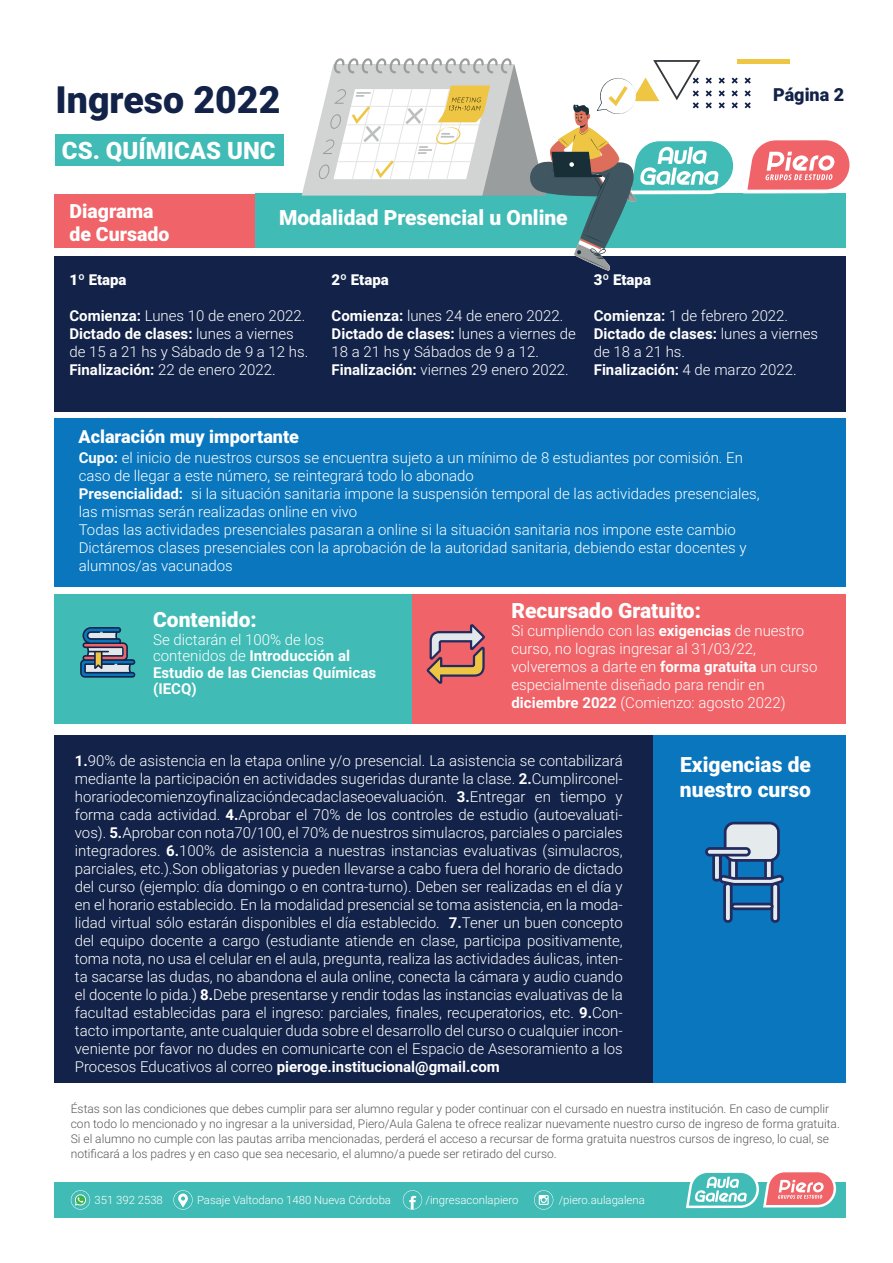
<style>
.page{position:relative;width:893px;height:1263px;background:#fff}
.page>*{position:absolute;margin:0;border:0;box-sizing:border-box;transform-origin:0 0}
.t1{font:900 37.5px "Roboto";color:#122248}
.t2{font:900 24px "Roboto";color:#fff}
.t3{font:900 21px/25.2px "Roboto";color:#fff}
.t4{font:900 19.5px/23.4px "Roboto";color:#fff}
.t5{font:900 18px "Roboto";color:#fff}
.t6{font:900 18px "Roboto";color:#122248}
.t7{font:300 15px/18px "Roboto";color:#fff}
.t8{font:700 15px/16.5px "Roboto";color:#fff}
.t9{font:900 15px "Roboto";color:#fff}
.t10{font:300 12px/15px "Roboto";color:#57585a}
.t11{font:300 11.4px "Roboto";color:#fff}
.s1{font-weight:700}
.s2{font-weight:300}
</style>
<div class="page">
<div style="left:54px;top:256px;width:791px;height:156px;background:#122248"></div>
<div style="left:255px;top:194px;width:590px;height:54px;background:#41bbb5"></div>
<div style="left:54px;top:194px;width:201px;height:54px;background:#f06469"></div>
<div style="left:54px;top:594px;width:791px;height:129px;background:#41bbb5"></div>
<div style="left:412px;top:594px;width:433px;height:129px;background:#f06469"></div>
<svg style="left:426px;top:624px;width:59px;height:60px"></svg>
<svg style="left:80px;top:627px;width:55px;height:51px"></svg>
<div style="left:54px;top:735px;width:791px;height:348px;background:#122248"></div>
<div style="left:653px;top:735px;width:192px;height:348px;background:#0976bd"></div>
<svg style="left:705px;top:822px;width:79px;height:101px"></svg>
<hr style="left:719px;top:855px;width:3px;height:24px;background:#212b60">
<div style="left:56px;top:134px;width:228px;height:31px;background:#41bbb5"></div>
<svg style="left:302px;top:58px;width:548px;height:213px"></svg>
<div style="left:54px;top:418px;width:791px;height:168px;background:#0976bd"></div>
<div style="left:54px;top:1182px;width:791px;height:36px;background:#41bbb5"></div>
<svg style="left:403px;top:1190px;width:19px;height:19px"></svg>
<svg style="left:534px;top:1190px;width:19px;height:19px"></svg>
<svg style="left:173px;top:1190px;width:20px;height:19px"></svg>
<svg style="left:71px;top:1190px;width:19px;height:19px"></svg>
<svg style="left:686px;top:1172px;width:150px;height:36px"></svg>
<h1 class="t1" style="left:56px;top:73px;width:226px">Ingreso 2022</h1>
<p class="t6" style="left:773px;top:82px;width:73px">Página 2</p>
<h2 class="t2" style="left:62px;top:133px;width:215px">CS. QUÍMICAS UNC</h2>
<h3 class="t4" style="left:69px;top:198px;width:101px">Diagrama de Cursado</h3>
<h3 class="t3" style="left:279px;top:204px;width:290px">Modalidad Presencial u Online</h3>
<p class="t9" style="left:69px;top:269px;width:59px">1º Etapa</p>
<p class="t7" style="left:69px;top:306px;width:240px"><span class="s1">Comienza:</span> Lunes 10 de enero 2022.<br><span class="s1">Dictado de clases:</span> lunes a viernes de 15 a 21 hs y Sábado de 9 a 12 hs.<br><span class="s1">Finalización:</span> 22 de enero 2022.</p>
<p class="t9" style="left:332px;top:269px;width:59px">2º Etapa</p>
<p class="t7" style="left:332px;top:306px;width:246px"><span class="s1">Comienza:</span> lunes 24 de enero 2022.<br><span class="s1">Dictado de clases:</span> lunes a viernes de 18 a 21 hs y Sábados de 9 a 12.<br><span class="s1">Finalización:</span> viernes 29 enero 2022.</p>
<p class="t9" style="left:594px;top:269px;width:59px">3º Etapa</p>
<p class="t7" style="left:594px;top:306px;width:226px"><span class="s1">Comienza:</span> 1 de febrero 2022.<br><span class="s1">Dictado de clases:</span> lunes a viernes de 18 a 21 hs.<br><span class="s1">Finalización:</span> 4 de marzo 2022.</p>
<p class="t5" style="left:78px;top:424px;width:222px">Aclaración muy importante</p>
<p class="t7" style="left:79px;top:448px;width:682px"><span class="s1">Cupo:</span> el inicio de nuestros cursos se encuentra sujeto a un mínimo de 8 estudiantes por comisión. En caso de llegar a este número, se reintegrará todo lo abonado<br><span class="s1">Presencialidad:</span> si la situación sanitaria impone la suspensión temporal de las actividades presenciales, las mismas serán realizadas online en vivo<br>Todas las actividades presenciales pasaran a online si la situación sanitaria nos impone este cambio Dictáremos clases presenciales con la aprobación de la autoridad sanitaria, debiendo estar docentes y alumnos/as vacunados</p>
<h3 class="t3" style="left:153px;top:606px;width:105px">Contenido:</h3>
<p class="t8" style="left:153px;top:630px;width:224px"><span class="s2">Se dictarán el 100% de los contenidos de</span> Introducción al<br>Estudio de las Ciencias Químicas (IECQ)</p>
<h3 class="t3" style="left:511px;top:597px;width:191px">Recursado Gratuito:</h3>
<p class="t7" style="left:511px;top:621px;width:307px">Si cumpliendo con las <span class="s1">exigencias</span> de nuestro curso, no logras ingresar al 31/03/22, volveremos a darte en <span class="s1">forma gratuita</span> un curso especialmente diseñado para rendir en <span class="s1">diciembre 2022</span> (Comienzo: agosto 2022)</p>
<p class="t7" style="left:75px;top:751px;width:549px;text-align:justify"><span class="s1">1.</span>90% de asistencia en la etapa online y/o presencial. La asistencia se contabilizará mediante la participación en actividades sugeridas durante la clase. <span class="s1">2.</span>Cumplirconel&shy;horariodecomienzoyfinalizacióndecadaclaseoevaluación. <span class="s1">3.</span>Entregar en tiempo y forma cada actividad. <span class="s1">4.</span>Aprobar el 70% de los controles de estudio (autoevaluati&shy;vos). <span class="s1">5.</span>Aprobar con nota70/100, el 70% de nuestros simulacros, parciales o parciales integradores. <span class="s1">6.</span>100% de asistencia a nuestras instancias evaluativas (simulacros, parciales, etc.).Son obligatorias y pueden llevarse a cabo fuera del horario de dictado del curso (ejemplo: día domingo o en contra-turno). Deben ser realizadas en el día y en el horario establecido. En la modalidad presencial se toma asistencia, en la moda&shy;lidad virtual sólo estarán disponibles el día establecido. <span class="s1">7.</span>Tener un buen concepto del equipo docente a cargo (estudiante atiende en clase, participa positivamente, toma nota, no usa el celular en el aula, pregunta, realiza las actividades áulicas, inten&shy;ta sacarse las dudas, no abandona el aula online, conecta la cámara y audio cuando el docente lo pida.) <span class="s1">8.</span>Debe presentarse y rendir todas las instancias evaluativas de la facultad establecidas para el ingreso: parciales, finales, recuperatorios, etc. <span class="s1">9.</span>Con&shy;tacto importante, ante cualquier duda sobre el desarrollo del curso o cualquier incon&shy;veniente por favor no dudes en comunicarte con el Espacio de Asesoramiento a los Procesos Educativos al correo <span class="s1">pieroge.institucional@gmail.com</span></p>
<h3 class="t3" style="left:680px;top:751px;width:132px">Exigencias de nuestro curso</h3>
<p class="t10" style="left:71px;top:1101px;width:771px">Éstas son las condiciones que debes cumplir para ser alumno regular y poder continuar con el cursado en nuestra institución. En caso de cumplir con todo lo mencionado y no ingresar a la universidad, Piero/Aula Galena te ofrece realizar nuevamente nuestro curso de ingreso de forma gratuita.<br>Si el alumno no cumple con las pautas arriba mencionadas, perderá el acceso a recursar de forma gratuita nuestros cursos de ingreso, lo cual, se notificará a los padres y en caso que sea necesario, el alumno/a puede ser retirado del curso.</p>
<p class="t11" style="left:94px;top:1192px;width:70px">351 392 2538</p>
<p class="t11" style="left:197px;top:1192px;width:196px">Pasaje Valtodano 1480 Nueva Córdoba</p>
<p class="t11" style="left:426px;top:1192px;width:94px">/ingresaconlapiero</p>
<p class="t11" style="left:559px;top:1192px;width:88px">/piero.aulagalena</p>
</div>
